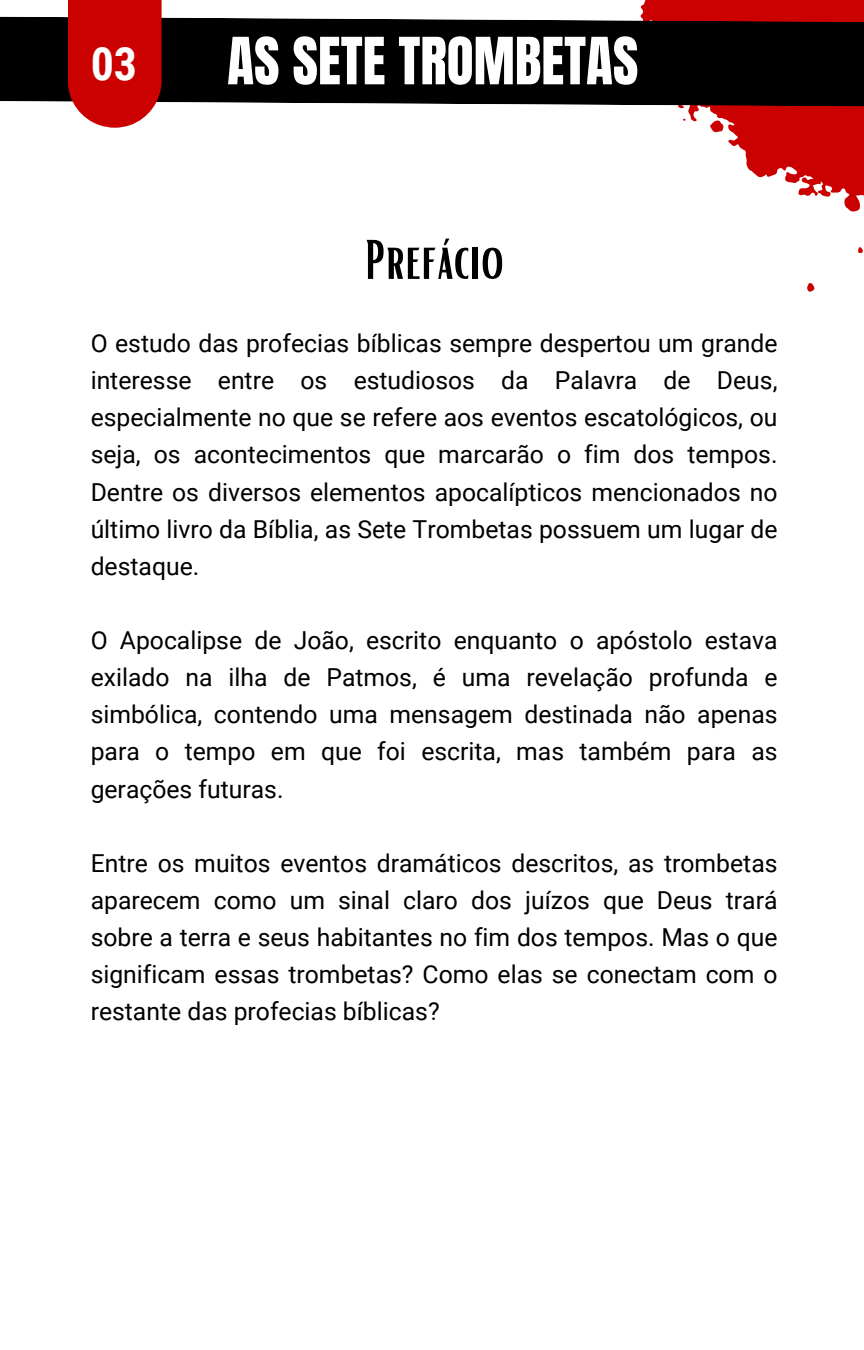
<style>
.page{position:relative;width:864px;height:1350px;background:#fff}
.page>*{position:absolute;margin:0;border:0;box-sizing:border-box;transform-origin:0 0}
.t1{font:55.35px "Anton";color:#fff}
.t2{font:54px "Bright";color:#000}
.t3{font:700 45.9px "Roboto Condensed";color:#fff}
.t4{font:24.75px/37.1px "Roboto";color:#000;text-align:justify}
</style>
<div class="page">
<svg style="left:640px;top:0;width:224px;height:212px;fill:#cb0101"></svg>
<svg style="left:709px;top:118px;width:17px;height:18px"></svg>
<svg style="left:807px;top:283px;width:8px;height:9px"></svg>
<svg style="left:858px;top:247px;width:5px;height:7px"></svg>
<svg style="left:677px;top:107px;width:8px;height:4px"></svg>
<svg style="left:682px;top:117px;width:5px;height:5px"></svg>
<svg style="left:0;top:16px;width:864px;height:91px;background:#110d0d"></svg>
<svg style="left:68px;top:0;width:94px;height:128px;background:#cd1313"></svg>
<p class="t3" style="left:91px;top:38px;width:48px">03</p>
<p class="t1" style="left:227px;top:21px;width:413px">AS SETE TROMBETAS</p>
<h2 class="t2" style="left:364px;top:225px;width:141px">Prefácio</h2>
<p class="t4" style="left:91px;top:325px;width:688px">O estudo das profecias bíblicas sempre despertou um grande interesse entre os estudiosos da Palavra de Deus, especialmente no que se refere aos eventos escatológicos, ou seja, os acontecimentos que marcarão o fim dos tempos.<br>Dentre os diversos elementos apocalípticos mencionados no último livro da Bíblia, as Sete Trombetas possuem um lugar de destaque.</p>
<p class="t4" style="left:91px;top:622px;width:688px">O Apocalipse de João, escrito enquanto o apóstolo estava exilado na ilha de Patmos, é uma revelação profunda e simbólica, contendo uma mensagem destinada não apenas para o tempo em que foi escrita, mas também para as gerações futuras.</p>
<h1 class="t4" style="left:91px;top:845px;width:688px">Entre os muitos eventos dramáticos descritos, as trombetas aparecem como um sinal claro dos juízos que Deus trará sobre a terra e seus habitantes no fim dos tempos. Mas o que significam essas trombetas? Como elas se conectam com o restante das profecias bíblicas?</h1>
</div>
